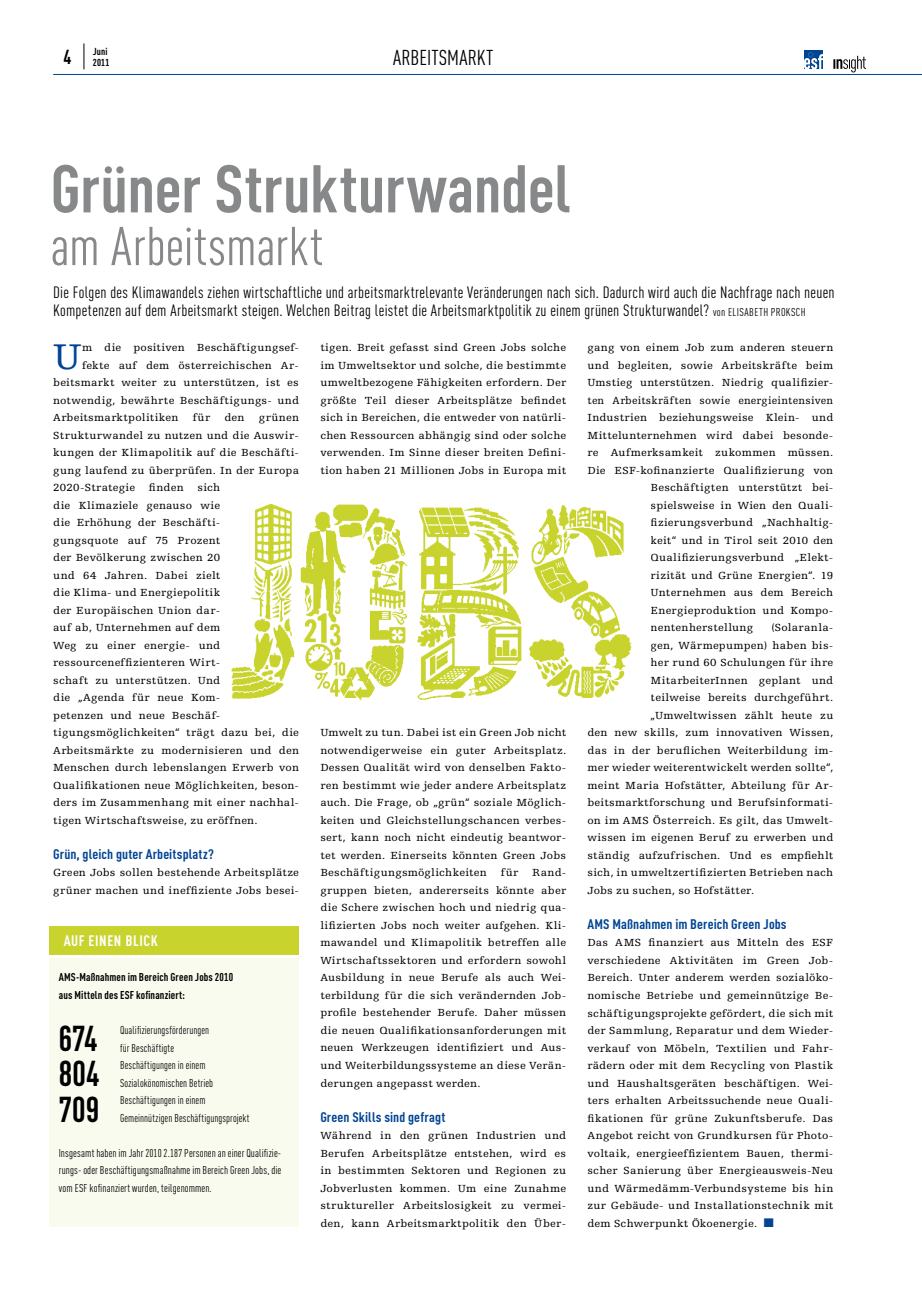
<style>
.page{position:relative;width:922px;height:1312px;background:#fff}
.page>*{position:absolute;margin:0;border:0;box-sizing:border-box;transform-origin:0 0}
.t1{font:700 66.25px "CADIN Condensed";letter-spacing:-.005em;color:#87888a}
.t2{font:53.75px "CADIN Condensed";letter-spacing:.005em;color:#87888a}
.t3{font:37.75px "Egyptienne FLT Std";color:#004494;scale:1.05 1}
.t4{font:700 35.5px/35px "CADIN Condensed";color:#000;text-align:justify;scale:.95 1}
.t5{font:21.25px "CADIN Condensed";letter-spacing:.015em;color:#000}
.t6{font:16.25px/17.5px "CADIN Condensed";letter-spacing:.015em;color:#000}
.t7{font:700 15px "CADIN Condensed";letter-spacing:.04em;color:#fff}
.t8{font:700 13.75px "CADIN Condensed";letter-spacing:.01em;color:#004494;scale:1.05 1}
.t9{font:11.25px/17.5px "CADIN Condensed";letter-spacing:.01em;color:#000;text-align:justify}
.t10{font:11.25px/17.5px "CADIN Condensed";letter-spacing:.01em;color:#000;scale:.95 1}
.t11{font:700 11.25px/17.5px "CADIN Condensed";letter-spacing:.01em;color:#000}
.t12{font:10.88px/17.5px "Egyptienne FLT Std";letter-spacing:.02em;color:#000;text-align:justify;scale:1.05 1}
.t13{font:10.88px "Egyptienne FLT Std";letter-spacing:.02em;color:#000;scale:1.04 1}
.t14{font:10.88px "Egyptienne FLT Std";letter-spacing:.02em;color:#000}
.t15{font:700 10px/11.2px "CADIN Condensed";letter-spacing:.015em;color:#000;text-align:right}
.s1{font-size:11.25px}
.s2{color:#004494}
</style>
<div class="page">
<hr style="left:53px;top:74px;width:868px;height:1px;background:#004494">
<div style="left:804px;top:50px;width:18px;height:19px;background:#004494"></div>
<svg style="left:804px;top:52px;width:18px;height:17px"></svg>
<svg style="left:833px;top:56px;width:32px;height:16px"></svg>
<svg style="left:84px;top:43px;width:1px;height:26px"></svg>
<div style="left:50px;top:957px;width:249px;height:269px;background:#fafbef"></div>
<div style="left:50px;top:925px;width:249px;height:29px;background:#c8d32d"></div>
<img style="left:231px;top:504px;width:401px;height:197px">
<p class="t15" style="left:63px;top:45px;width:48px">Juni<br><sup>4</sup> 2011</p>
<h3 class="t5" style="left:393px;top:45px;width:101px">ARBEITSMARKT</h3>
<h1 class="t1" style="left:50px;top:148px;width:521px">Grüner Strukturwandel</h1>
<h2 class="t2" style="left:50px;top:215px;width:274px">am Arbeitsmarkt</h2>
<p class="t6" style="left:53px;top:284px;width:782px">Die Folgen des Klimawandels ziehen wirtschaftliche und arbeitsmarktrelevante Veränderungen nach sich. Dadurch wird auch die Nachfrage nach neuen<br>Kompetenzen auf dem Arbeitsmarkt steigen. Welchen Beitrag leistet die Arbeitsmarktpolitik zu einem grünen Strukturwandel? <span class="s1">von ELISABETH PRO KSCH</span></p>
<h3 class="t3" style="left:53px;top:335px;width:29px">U</h3>
<p class="t12" style="left:82px;top:339px;width:208px">m die positiven Beschäftigungsef-</p>
<p class="t12" style="left:82px;top:356px;width:208px">fekte auf dem österreichischen Ar-</p>
<p class="t12" style="left:53px;top:374px;width:235px">beitsmarkt weiter zu unterstützen, ist es</p>
<p class="t12" style="left:53px;top:391px;width:235px">notwendig, bewährte Beschäftigungs- und</p>
<p class="t12" style="left:53px;top:409px;width:121px">Arbeitsmarktpolitiken</p>
<p class="t12" style="left:193px;top:409px;width:18px">für</p>
<p class="t12" style="left:224px;top:409px;width:21px">den</p>
<p class="t12" style="left:53px;top:409px;width:235px;text-indent:206px">grünen Strukturwandel zu nutzen und die Auswir&shy;kungen der Klimapolitik auf die Beschäfti&shy;gung laufend zu überprüfen. In der Europa 2020-Strategie</p>
<p class="t12" style="left:53px;top:479px;width:235px;text-align:left;text-indent:144px">sich<br>die Klimaziele genauso wie<br>die Erhöhung der Beschäfti-<br>gungsquote auf 75 Prozent<br>der Bevölkerung zwischen 20<br>und 64 Jahren. Dabei zielt<br>die Klima- und Energiepolitik<br>der Europäischen Union dar-<br>auf ab, Unternehmen auf dem<br>Weg zu einer energie- und ressourceneffizienteren Wirt-<br>schaft zu unterstützen. Und<br>die „Agenda für neue Kom-<br>petenzen und neue Beschäf&shy;tigungsmöglichkeiten“ trägt dazu bei, die<br>Arbeitsmärkte zu modernisieren und den<br>Menschen durch lebenslangen Erwerb von<br>Qualifikationen neue Möglichkeiten, beson&shy;ders im Zusammenhang mit einer nachhal&shy;tigen Wirtschaftsweise, zu eröffnen.</p>
<p class="t8" style="left:53px;top:845px;width:154px">Grün, gleich guter Arbeitsplatz?</p>
<p class="t12" style="left:53px;top:864px;width:235px">Green Jobs sollen bestehende Arbeitsplätze grüner machen und ineffiziente Jobs besei-</p>
<p class="t12" style="left:149px;top:479px;width:35px">finden</p>
<h3 class="t7" style="left:64px;top:931px;width:95px">AUF EINEN BLICK</h3>
<p class="t11" style="left:59px;top:968px;width:176px">AMS-Maßnahmen im Bereich Green Jobs 2010 aus Mitteln des ESF kofinanziert:</p>
<p class="t10" style="left:120px;top:1021px;width:138px">Qualifizierungsförderungen<br>für Beschäftigte<br>Beschäftigungen in einem<br>Sozialokönomischen Betrieb<br>Beschäftigungen in einem<br>Gemeinnützigen Beschäftigungsprojekt</p>
<p class="t9" style="left:59px;top:1143px;width:224px">Insgesamt haben im Jahr 2010 2.187 Personen an einer Qualifizie&shy;rungs- oder Beschäftigungsmaßnahme im Bereich Green Jobs, die vom ESF kofinanziert wurden, teilgenommen.</p>
<h3 class="t4" style="left:59px;top:1020px;width:44px">674<br>804<br>709</h3>
<p class="t12" style="left:320px;top:339px;width:235px">tigen. Breit gefasst sind Green Jobs solche im Umweltsektor und solche, die bestimmte umweltbezogene Fähigkeiten erfordern. Der größte Teil dieser Arbeitsplätze befindet sich in Bereichen, die entweder von natürli&shy;chen Ressourcen abhängig sind oder solche verwenden. Im Sinne dieser breiten Defini&shy;tion haben 21 Millionen Jobs in Europa mit</p>
<p class="t12" style="left:320px;top:724px;width:235px">Umwelt zu tun. Dabei ist ein Green Job nicht notwendigerweise ein guter Arbeitsplatz.<br>Dessen Qualität wird von denselben Fakto&shy;ren bestimmt wie jeder andere Arbeitsplatz auch. Die Frage, ob „grün“ soziale Möglich&shy;keiten und Gleichstellungschancen verbes&shy;sert, kann noch nicht eindeutig beantwor&shy;tet werden. Einerseits könnten Green Jobs Beschäftigungsmöglichkeiten</p>
<p class="t12" style="left:320px;top:864px;width:235px;text-indent:212px">Rand&shy;gruppen bieten, andererseits könnte aber die Schere zwischen hoch und niedrig qua&shy;lifizierten Jobs noch weiter aufgehen. Kli&shy;mawandel und Klimapolitik betreffen alle Wirtschaftssektoren und erfordern sowohl Ausbildung in neue Berufe als auch Wei&shy;terbildung für die sich verändernden Job&shy;profile bestehender Berufe. Daher müssen die neuen Qualifikationsanforderungen mit neuen Werkzeugen identifiziert und Aus&shy;und Weiterbildungssysteme an diese Verän&shy;derungen angepasst werden.</p>
<p class="t8" style="left:320px;top:1108px;width:121px">Green Skills sind gefragt</p>
<p class="t12" style="left:320px;top:1126px;width:235px">Während in den grünen Industrien und Berufen Arbeitsplätze entstehen, wird es in bestimmten Sektoren und Regionen zu Jobverlusten kommen. Um eine Zunahme struktureller Arbeitslosigkeit zu vermei&shy;den, kann Arbeitsmarktpolitik den Über-</p>
<p class="t12" style="left:500px;top:864px;width:18px">für</p>
<p class="t12" style="left:587px;top:339px;width:235px">gang von einem Job zum anderen steuern</p>
<p class="t12" style="left:587px;top:356px;width:235px">und begleiten, sowie Arbeitskräfte beim</p>
<p class="t13" style="left:587px;top:376px;width:238px">Umstieg unterstützen. Niedrig qualifizier-</p>
<p class="t14" style="left:587px;top:394px;width:247px">ten Arbeitskräften sowie energieintensiven</p>
<p class="t12" style="left:587px;top:409px;width:235px">Industrien beziehungsweise Klein- und</p>
<p class="t12" style="left:587px;top:426px;width:235px">Mittelunternehmen wird dabei besonde-</p>
<p class="t12" style="left:587px;top:444px;width:235px">re Aufmerksamkeit zukommen müssen.</p>
<p class="t12" style="left:587px;top:461px;width:235px">Die ESF-kofinanzierte Qualifizierung von</p>
<p class="t12" style="left:650px;top:479px;width:175px">Beschäftigten unterstützt bei-</p>
<p class="t12" style="left:650px;top:496px;width:175px">spielsweise in Wien den Quali-</p>
<p class="t12" style="left:650px;top:514px;width:175px">fizierungsverbund „Nachhaltig-</p>
<p class="t12" style="left:650px;top:531px;width:175px">keit“ und in Tirol seit 2010 den</p>
<p class="t12" style="left:650px;top:549px;width:175px">Qualifizierungsverbund „Elekt-</p>
<p class="t12" style="left:650px;top:566px;width:175px">rizität und Grüne Energien“. 19</p>
<p class="t12" style="left:650px;top:584px;width:175px">Unternehmen aus dem Bereich</p>
<p class="t12" style="left:650px;top:601px;width:175px">Energieproduktion und Kompo-</p>
<p class="t12" style="left:650px;top:619px;width:99px">nentenherstellung</p>
<p class="t12" style="left:771px;top:619px;width:60px">(Solaranla-</p>
<p class="t12" style="left:650px;top:636px;width:175px">gen, Wärmepumpen) haben bis-</p>
<p class="t12" style="left:650px;top:654px;width:175px">her rund 60 Schulungen für ihre</p>
<p class="t12" style="left:650px;top:671px;width:175px">MitarbeiterInnen geplant und</p>
<p class="t12" style="left:650px;top:689px;width:175px">teilweise bereits durchgeführt.</p>
<p class="t12" style="left:650px;top:706px;width:175px">„Umweltwissen zählt heute zu</p>
<p class="t12" style="left:587px;top:724px;width:235px">den new skills, zum innovativen Wissen,</p>
<p class="t12" style="left:587px;top:741px;width:235px">das in der beruflichen Weiterbildung im-</p>
<p class="t12" style="left:587px;top:759px;width:235px">mer wieder weiterentwickelt werden sollte“,</p>
<p class="t12" style="left:587px;top:776px;width:235px">meint Maria Hofstätter, Abteilung für Ar-</p>
<p class="t12" style="left:587px;top:794px;width:235px">beitsmarktforschung und Berufsinformati-</p>
<p class="t12" style="left:587px;top:811px;width:235px">on im AMS Österreich. Es gilt, das Umwelt-</p>
<p class="t12" style="left:587px;top:829px;width:235px">wissen im eigenen Beruf zu erwerben und</p>
<p class="t12" style="left:587px;top:846px;width:235px">ständig aufzufrischen. Und es empfiehlt</p>
<p class="t12" style="left:587px;top:864px;width:235px">sich, in umweltzertifizierten Betrieben nach</p>
<p class="t12" style="left:587px;top:881px;width:160px">Jobs zu suchen, so Hofstätter.</p>
<p class="t8" style="left:587px;top:915px;width:191px">AMS Maßnahmen im Bereich Green Jobs</p>
<p class="t12" style="left:587px;top:934px;width:235px">Das AMS finanziert aus Mitteln des ESF verschiedene Aktivitäten im Green Job-Bereich. Unter anderem werden sozialöko&shy;nomische Betriebe und gemeinnützige Be&shy;schäftigungsprojekte gefördert, die sich mit der Sammlung, Reparatur und dem Wieder&shy;verkauf von Möbeln, Textilien und Fahr&shy;rädern oder mit dem Recycling von Plastik und Haushaltsgeräten beschäftigen. Wei&shy;ters erhalten Arbeitssuchende neue Quali&shy;fikationen für grüne Zukunftsberufe. Das Angebot reicht von Grundkursen für Photo&shy;voltaik, energieeffizientem Bauen, thermi&shy;scher Sanierung über Energieausweis-Neu und Wärmedämm-Verbundsysteme bis hin zur Gebäude- und Installationstechnik mit dem Schwerpunkt Ökoenergie. <span class="s2">■</span></p>
</div>
